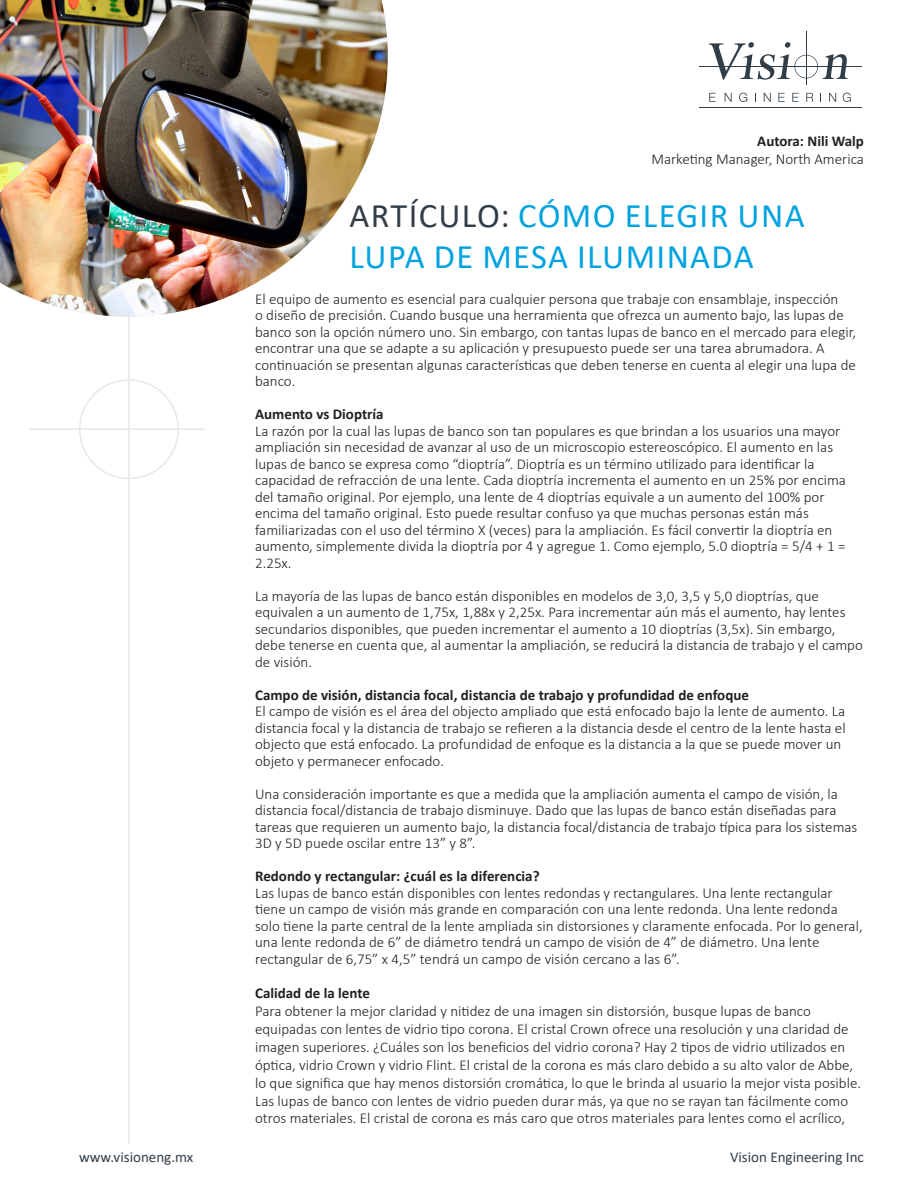
<style>
.page{position:relative;width:918px;height:1188px;background:#fff}
.page>*{position:absolute;margin:0;border:0;box-sizing:border-box;transform-origin:0 0}
.t1{font:34.5px/41.4px "Calibri";letter-spacing:.04em;color:#00a2df}
.t2{font:300 15px/16.5px "Calibri";color:#231f20}
.t3{font:700 15px "Calibri";color:#231f20}
.t4{font:15px "Calibri";color:#323d47}
.s1{font-weight:700}
.s2{color:#323d47}
</style>
<div class="page">
<hr style="left:128px;top:250px;width:2px;height:894px;background:#e6e7e9">
<div style="left:79px;top:379px;width:100px;height:100px;border:2px solid #e6e7e9;border-radius:50%"></div>
<hr style="left:29px;top:428px;width:176px;height:2px;background:#e6e7e9">
<svg style="left:709px;top:93px;width:7px;height:9px"></svg>
<svg style="left:725px;top:93px;width:7px;height:9px"></svg>
<svg style="left:739px;top:93px;width:8px;height:9px"></svg>
<svg style="left:764px;top:93px;width:7px;height:9px"></svg>
<svg style="left:778px;top:93px;width:7px;height:9px"></svg>
<svg style="left:792px;top:93px;width:7px;height:9px"></svg>
<svg style="left:806px;top:93px;width:7px;height:9px"></svg>
<svg style="left:829px;top:93px;width:7px;height:9px"></svg>
<svg style="left:843px;top:93px;width:8px;height:9px"></svg>
<hr style="left:699px;top:107px;width:162px;height:1px;background:#313e48">
<hr style="left:699px;top:66px;width:162px;height:1px;background:#313e48">
<svg style="left:709px;top:42px;width:139px;height:38px"></svg>
<hr style="left:806px;top:31px;width:1px;height:54px;background:#313e48">
<img style="left:0;top:0;width:388px;height:317px">
<p class="t2" style="left:651px;top:132px;width:214px;line-height:18px;text-align:right"><span class="s1">Autora: Nili Walp<br></span>Marketing Manager, North America</p>
<p class="t1" style="left:349px;top:194px;width:457px"><span class="s2">ARTÍCULO:</span> CÓMO ELEGIR UNA<br>LUPA DE MESA ILUMINADA</p>
<p class="t2" style="left:255px;top:290px;width:603px">El equipo de aumento es esencial para cualquier persona que trabaje con ensamblaje, inspección<br>o diseño de precisión. Cuando busque una herramienta que ofrezca un aumento bajo, las lupas de banco son la opción número uno. Sin embargo, con tantas lupas de banco en el mercado para elegir, encontrar una que se adapte a su aplicación y presupuesto puede ser una tarea abrumadora. A continuación se presentan algunas características que deben tenerse en cuenta al elegir una lupa de banco.</p>
<p class="t3" style="left:255px;top:403px;width:130px">Aumento vs Dioptría</p>
<p class="t2" style="left:255px;top:422px;width:592px">La razón por la cual las lupas de banco son tan populares es que brindan a los usuarios una mayor ampliación sin necesidad de avanzar al uso de un microscopio estereoscópico. El aumento en las lupas de banco se expresa como “dioptría”. Dioptría es un término utilizado para identificar la capacidad de refracción de una lente. Cada dioptría incrementa el aumento en un 25% por encima del tamaño original. Por ejemplo, una lente de 4 dioptrías equivale a un aumento del 100% por encima del tamaño original. Esto puede resultar confuso ya que muchas personas están más familiarizadas con el uso del término X (veces) para la ampliación. Es fácil convertir la dioptría en aumento, simplemente divida la dioptría por 4 y agregue 1. Como ejemplo, 5.0 dioptría = 5/4 + 1 = 2.25x.</p>
<p class="t2" style="left:255px;top:587px;width:609px">La mayoría de las lupas de banco están disponibles en modelos de 3,0, 3,5 y 5,0 dioptrías, que equivalen a un aumento de 1,75x, 1,88x y 2,25x. Para incrementar aún más el aumento, hay lentes secundarios disponibles, que pueden incrementar el aumento a 10 dioptrías (3,5x). Sin embargo, debe tenerse en cuenta que, al aumentar la ampliación, se reducirá la distancia de trabajo y el campo de visión.</p>
<p class="t3" style="left:255px;top:684px;width:495px">Campo de visión, distancia focal, distancia de trabajo y profundidad de enfoque</p>
<p class="t2" style="left:255px;top:703px;width:592px">El campo de visión es el área del objecto ampliado que está enfocado bajo la lente de aumento. La distancia focal y la distancia de trabajo se refieren a la distancia desde el centro de la lente hasta el objecto que está enfocado. La profundidad de enfoque es la distancia a la que se puede mover un objeto y permanecer enfocado.</p>
<p class="t2" style="left:255px;top:785px;width:604px">Una consideración importante es que a medida que la ampliación aumenta el campo de visión, la distancia focal/distancia de trabajo disminuye. Dado que las lupas de banco están diseñadas para tareas que requieren un aumento bajo, la distancia focal/distancia de trabajo típica para los sistemas 3D y 5D puede oscilar entre 13” y 8”.</p>
<p class="t3" style="left:255px;top:865px;width:286px">Redondo y rectangular: ¿cuál es la diferencia?</p>
<p class="t2" style="left:255px;top:884px;width:609px">Las lupas de banco están disponibles con lentes redondas y rectangulares. Una lente rectangular tiene un campo de visión más grande en comparación con una lente redonda. Una lente redonda solo tiene la parte central de la lente ampliada sin distorsiones y claramente enfocada. Por lo general, una lente redonda de 6” de diámetro tendrá un campo de visión de 4” de diámetro. Una lente rectangular de 6,75” x 4,5” tendrá un campo de visión cercano a las 6”.</p>
<p class="t3" style="left:255px;top:982px;width:116px">Calidad de la lente</p>
<p class="t2" style="left:255px;top:1002px;width:608px;line-height:18px">Para obtener la mejor claridad y nitidez de una imagen sin distorsión, busque lupas de banco equipadas con lentes de vidrio tipo corona. El cristal Crown ofrece una resolución y una claridad de imagen superiores. ¿Cuáles son los beneficios del vidrio corona? Hay 2 tipos de vidrio utilizados en óptica, vidrio Crown y vidrio Flint. El cristal de la corona es más claro debido a su alto valor de Abbe, lo que significa que hay menos distorsión cromática, lo que le brinda al usuario la mejor vista posible.<br>Las lupas de banco con lentes de vidrio pueden durar más, ya que no se rayan tan fácilmente como</p>
<p class="t2" style="left:255px;top:1109px;width:592px">otros materiales. El cristal de corona es más caro que otros materiales para lentes como el acrílico,</p>
<p class="t4" style="left:79px;top:1146px;width:116px">www.visioneng.mx</p>
<p class="t4" style="left:730px;top:1146px;width:135px">Vision Engineering Inc</p>
</div>
